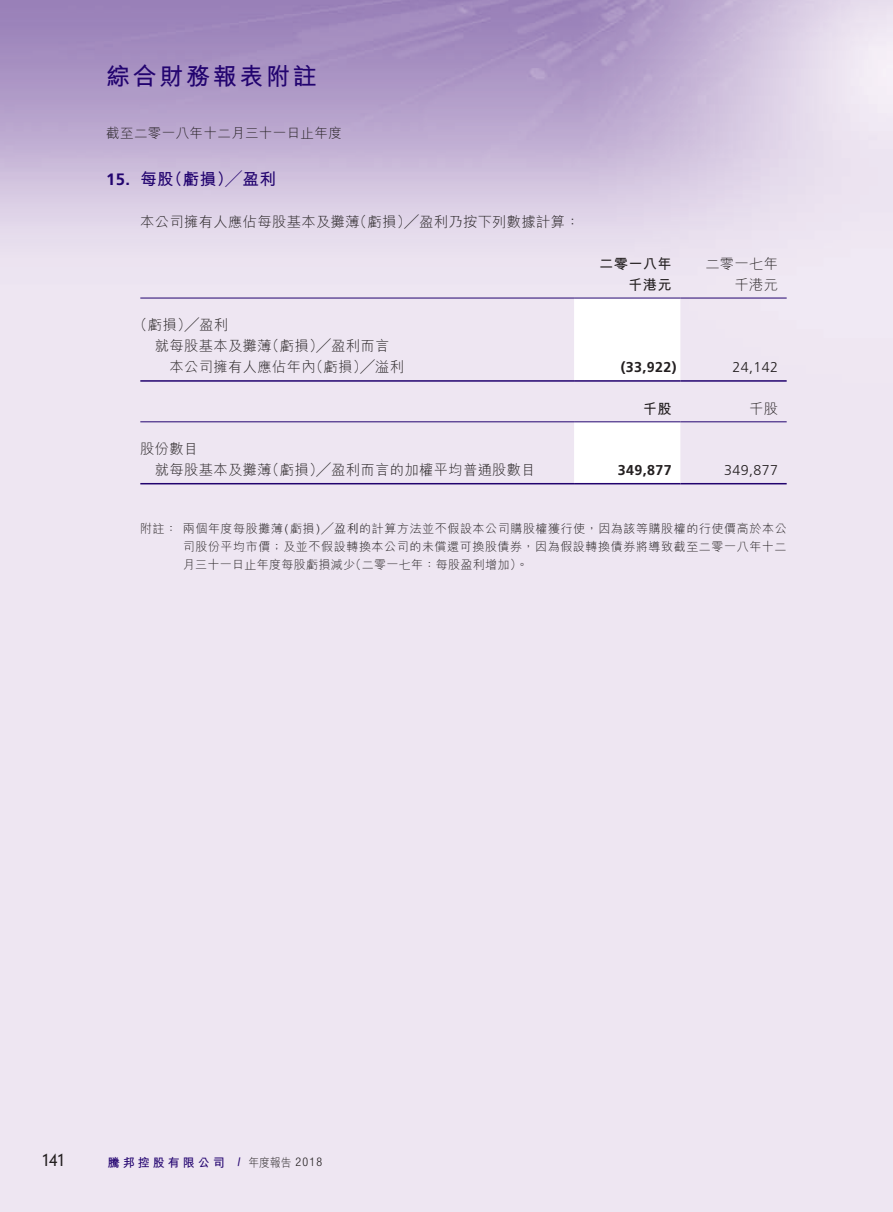
<style>
.page{position:relative;width:893px;height:1212px;background:#fff}
.page>*{position:absolute;margin:0;border:0;box-sizing:border-box;transform-origin:0 0}
.t1{font:700 24px "M Hei HK";letter-spacing:.11em;color:#22036f}
._3__標題{font:700 16.5px "M Hei HK";color:#22036f}
.t2{font:300 16.5px "DIN Neuzeit Grotesk Std";color:#231f20}
._3__標題-2{font:700 16.5px "Frutiger LT Std";color:#22036f}
._1__內文{font:300 14.25px "M Hei HK";letter-spacing:.03em;color:#231f20}
._1__內文-2{font:700 14.25px "Frutiger LT Std";letter-spacing:.03em;color:#231f20}
._1__內文-3{font:300 14.25px "Frutiger LT Std";letter-spacing:.03em;color:#231f20}
._1__內文-4{font:700 14.25px "M Hei HK";letter-spacing:.03em;color:#231f20}
.t3{font:300 13.5px "M Hei HK";letter-spacing:.03em;color:#231f20}
._2__附註內文{font:300 12px/18px "M Hei HK";letter-spacing:.05em;color:#231f20}
._2__附註內文-2{font:300 12px "M Hei HK";letter-spacing:.03em;color:#231f20}
._2__附註內文-3{font:300 12px "M Hei HK";letter-spacing:.05em;color:#231f20;scale:.9 1}
.t4{font:700 12px "M Hei HK";letter-spacing:.25em;color:#22036f}
.t5{font:12px "DIN Engschrift Std";color:#22036f}
.s1{font-family:"Frutiger LT Std"}
.s2{font-family:"M Sung HK"}
.s3{font-family:"Helvetica Neue LT Std";font-stretch:condensed}
</style>
<div class="page">
<svg style="left:574px;top:382px;width:106px;height:101px"></svg>
<hr style="left:140px;top:298px;width:434px;height:1px;background:#22036f">
<hr style="left:574px;top:298px;width:106px;height:1px;background:#22036f">
<hr style="left:680px;top:298px;width:107px;height:1px;background:#22036f">
<hr style="left:140px;top:380px;width:434px;height:2px;background:#22036f">
<hr style="left:574px;top:380px;width:106px;height:2px;background:#22036f">
<hr style="left:680px;top:380px;width:107px;height:2px;background:#22036f">
<hr style="left:140px;top:421px;width:434px;height:1px;background:#22036f">
<hr style="left:574px;top:421px;width:106px;height:1px;background:#22036f">
<hr style="left:680px;top:421px;width:107px;height:1px;background:#22036f">
<hr style="left:140px;top:483px;width:434px;height:1px;background:#22036f">
<hr style="left:574px;top:483px;width:106px;height:1px;background:#22036f">
<hr style="left:680px;top:483px;width:107px;height:1px;background:#22036f">
<h1 class="t1" style="left:106px;top:59px;width:212px">綜合財務報表附註</h1>
<p class="t3" style="left:106px;top:126px;width:237px">截至二零一八年十二月三十一日止年度</p>
<p class="_3__標題" style="left:166px;top:167px;width:112px">（虧損）╱盈利</p>
<p class="_3__標題" style="left:140px;top:167px;width:35px">每股</p>
<p class="_3__標題-2" style="left:106px;top:169px;width:25px">15.</p>
<p class="_1__內文" style="left:353px;top:214px;width:228px">（虧損）╱盈利乃按下列數據計算：</p>
<p class="_1__內文" style="left:140px;top:214px;width:221px">本公司擁有人應佔每股基本及攤薄</p>
<p class="_1__內文" style="left:133px;top:318px;width:97px">（虧損）╱盈利</p>
<p class="_1__內文" style="left:265px;top:339px;width:126px">（虧損）╱盈利而言</p>
<p class="_1__內文" style="left:155px;top:339px;width:118px">就每股基本及攤薄</p>
<p class="_1__內文" style="left:309px;top:360px;width:97px">（虧損）╱溢利</p>
<p class="_1__內文" style="left:170px;top:360px;width:148px">本公司擁有人應佔年內</p>
<p class="_1__內文" style="left:140px;top:442px;width:60px">股份數目</p>
<p class="_1__內文" style="left:265px;top:463px;width:272px">（虧損）╱盈利而言的加權平均普通股數目</p>
<p class="_1__內文" style="left:155px;top:463px;width:118px">就每股基本及攤薄</p>
<p class="_1__內文-4" style="left:599px;top:253px;width:74px">二零一八年</p>
<p class="_1__內文-4" style="left:628px;top:274px;width:45px">千港元</p>
<p class="_1__內文-2" style="left:621px;top:359px;width:57px">)33,922(</p>
<p class="_1__內文-4" style="left:643px;top:398px;width:30px">千股</p>
<p class="_1__內文-2" style="left:618px;top:462px;width:55px">349,877</p>
<p class="_1__內文" style="left:705px;top:256px;width:74px">二零一七年</p>
<p class="_1__內文" style="left:735px;top:277px;width:45px">千港元</p>
<p class="_1__內文-3" style="left:733px;top:359px;width:47px">24,142</p>
<p class="_1__內文" style="left:749px;top:401px;width:30px">千股</p>
<p class="_1__內文-3" style="left:724px;top:462px;width:55px">349,877</p>
<p class="_2__附註內文" style="left:140px;top:519px;width:38px">附註：</p>
<p class="_2__附註內文" style="left:183px;top:519px;width:605px">兩個年度每股攤薄<span class="s1">(</span>虧損<span class="s1">)</span><span class="s2">╱盈利</span>的計算方法並不假設本公司購股權獲行使，因為該等購股權的行使價高於本公</p>
<p class="_2__附註內文" style="left:350px;top:537px;width:438px;text-indent:-167px">司股份平均市價；及並不假設轉換本公司的未償還可換股債券，因為假設轉換債券將導致截至二零一八年十二（二零一七年：每股盈利增加。(</p>
<p class="_2__附註內文-2" style="left:183px;top:558px;width:174px">月三十一日止年度每股虧損減少</p>
<p class="t2" style="left:43px;top:1150px;width:23px">141</p>
<p class="t4" style="left:108px;top:1153px;width:118px">騰邦控股有限公司</p>
<p class="t5" style="left:238px;top:1155px;width:4px">/</p>
<p class="_2__附註內文-3" style="left:248px;top:1156px;width:84px">年度報告 <span class="s3">2018</span></p>
</div>
